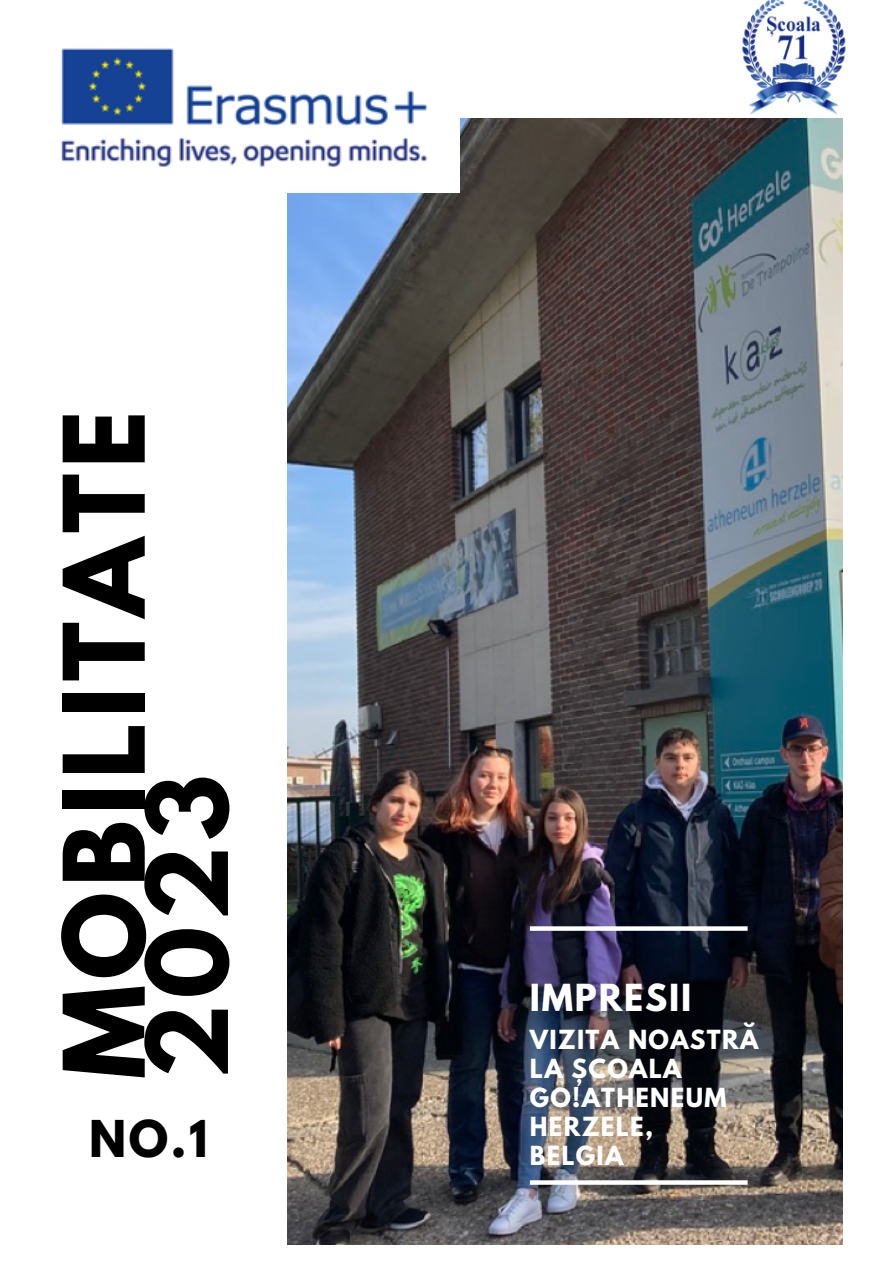
<style>
.page{position:relative;width:893px;height:1264px;background:#fff}
.page>*{position:absolute;margin:0;border:0;box-sizing:border-box;transform-origin:0 0}
.t1{font:700 99.45px/83.2px "League Spartan";letter-spacing:.055em;color:#000}
.t2{font:700 45px "League Spartan";color:#000}
.t3{font:700 33px "League Spartan";letter-spacing:.055em;color:#fff}
.t4{font:700 23.25px/29.1px "League Spartan";letter-spacing:.055em;color:#fff}
</style>
<div class="page">
<img style="left:287px;top:118px;width:555px;height:1126px">
<img style="left:61px;top:48px;width:398px;height:144px">
<img style="left:741px;top:0;width:105px;height:115px">
<svg style="left:530px;top:926px;width:217px;height:4px"></svg>
<svg style="left:530px;top:1180px;width:217px;height:4px"></svg>
<p class="t1" style="left:76px;top:1079px;width:670px;rotate:-90deg">MOBILITATE<br>2023</p>
<p class="t2" style="left:89px;top:1116px;width:120px">NO.1</p>
<p class="t3" style="left:530px;top:981px;width:163px">IMPRESII</p>
<p class="t4" style="left:530px;top:1027px;width:230px">VIZITA NOASTRĂ</p>
<p class="t4" style="left:530px;top:1056px;width:198px">LA ȘCOALA<br>GO!ATHENEUM<br>HERZELE,</p>
<p class="t4" style="left:530px;top:1144px;width:95px">BELGIA</p>
</div>
